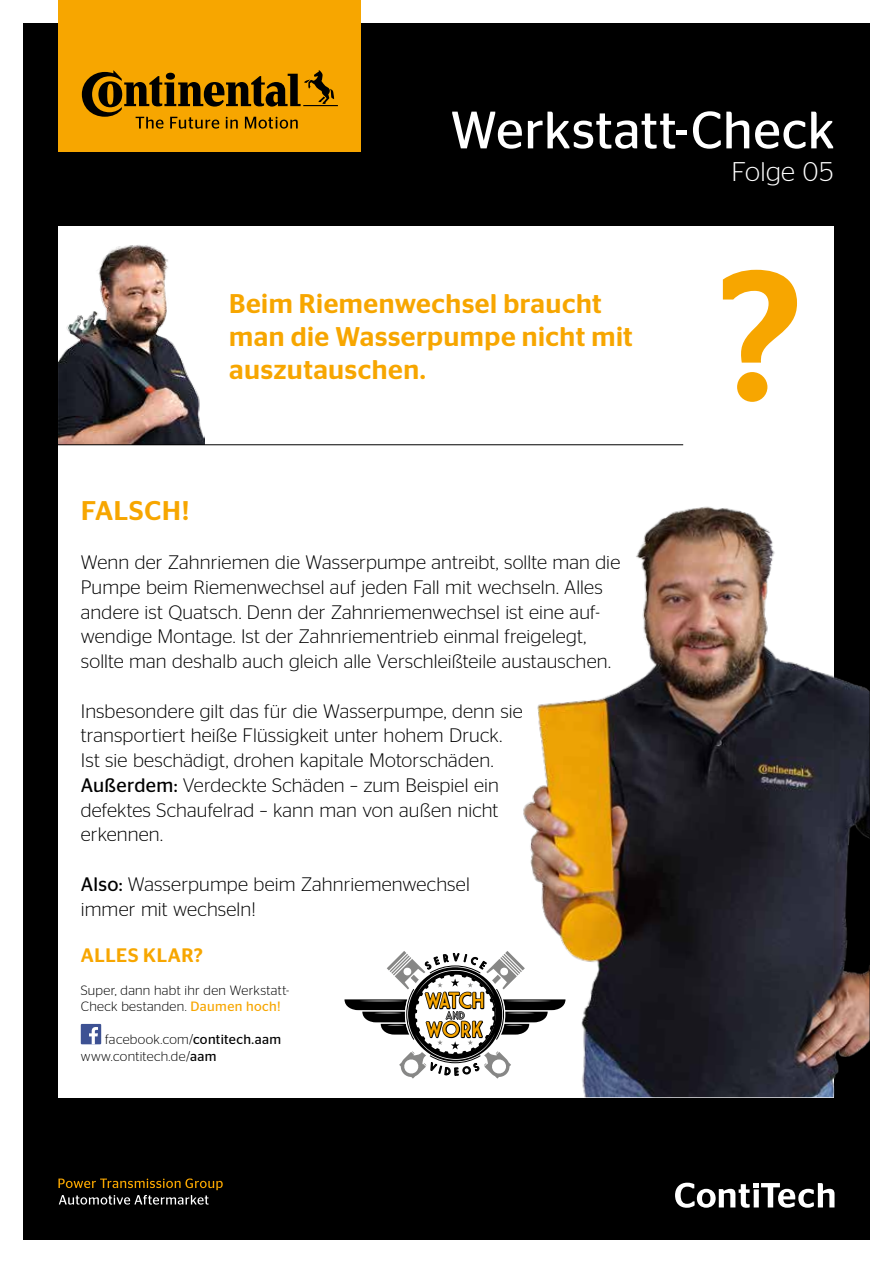
<style>
.page{position:relative;width:893px;height:1263px;background:#fff}
.page>*{position:absolute;margin:0;border:0;box-sizing:border-box;transform-origin:0 0}
.t1{font:500 184.95px "Continental Stag Sans";color:#f7a600}
.t2{font:52.5px "Continental Stag Sans";letter-spacing:.01em;color:#fff}
.t3{font:500 27px/33px "Continental Stag Sans";letter-spacing:.02em;color:#f7a600}
.t4{font:300 27px "Continental Stag Sans";letter-spacing:.01em;color:#fff}
.t5{font:21.6px/29px "Market Deco";letter-spacing:-.055em;color:#f7a600}
.t6{font:300 19.5px/24.8px "Continental Stag Sans";letter-spacing:.01em;color:#000}
.t7{font:500 19.5px "Continental Stag Sans";letter-spacing:.025em;color:#f7a600}
.t8{font:300 13.5px/16.5px "Continental Stag Sans";letter-spacing:.025em;color:#000}
.t9{font:10.2px "Market Deco";color:#878786}
.s1{font-weight:400}
.s2{font-weight:400;color:#f7a600}
</style>
<div class="page">
<div style="left:23px;top:23px;width:847px;height:1216px;background:#000"></div>
<div style="left:59px;top:226px;width:775px;height:871px;background:#fff"></div>
<svg style="left:675px;top:1183px;width:159px;height:25px"></svg>
<svg style="left:58px;top:1178px;width:165px;height:26px"></svg>
<img style="left:389px;top:444px;width:481px;height:653px">
<img style="left:59px;top:245px;width:146px;height:199px">
<hr style="left:23px;top:444px;width:660px;height:1px;background:#000">
<div style="left:81px;top:1024px;width:20px;height:20px;background:#3d5193"></div>
<svg style="left:89px;top:1027px;width:9px;height:17px"></svg>
<div style="left:58px;top:0;width:303px;height:152px;background:#f7a600"></div>
<svg style="left:82px;top:70px;width:256px;height:59px"></svg>
<svg style="left:344px;top:951px;width:221px;height:127px"></svg>
<h2 class="t2" style="left:450px;top:100px;width:386px">Werkstatt-Check</h2>
<h3 class="t4" style="left:732px;top:157px;width:105px">Folge 05</h3>
<h3 class="t3" style="left:229px;top:287px;width:405px">Beim Riemenwechsel braucht man die Wasserpumpe nicht mit auszutauschen.</h3>
<h3 class="t3" style="left:81px;top:494px;width:110px">FALSCH!</h3>
<p class="t6" style="left:81px;top:550px;width:541px">Wenn der Zahnriemen die Wasserpumpe antreibt, sollte man die Pumpe beim Riemenwechsel auf jeden Fall mit wechseln. Alles andere ist Quatsch. Denn der Zahnriemenwechsel ist eine auf&shy;wendige Montage. Ist der Zahnriementrieb einmal freigelegt, sollte man deshalb auch gleich alle Verschleißteile austauschen.</p>
<p class="t6" style="left:81px;top:698px;width:443px">Insbesondere gilt das für die Wasserpumpe, denn sie transportiert heiße Flüssigkeit unter hohem Druck.<br>Ist sie beschädigt, drohen kapitale Motorschäden.<br><span class="s1">Außerdem:</span> Verdeckte Schäden – zum Beispiel ein defektes Schaufelrad – kann man von außen nicht erkennen.</p>
<p class="t6" style="left:81px;top:871px;width:391px"><span class="s1">Also:</span> Wasserpumpe beim Zahnriemenwechsel immer mit wechseln!</p>
<p class="t7" style="left:81px;top:944px;width:123px">ALLES KLAR?</p>
<p class="t8" style="left:81px;top:982px;width:210px">Super, dann habt ihr den Werkstatt-<br>Check bestanden. <span class="s2">Daumen hoch!</span></p>
<p class="t8" style="left:81px;top:1031px;width:202px;text-indent:24px">facebook.com/<span class="s1">contitech.aam </span>www.contitech.de/<span class="s1">aam</span></p>
<p class="t5" style="left:424px;top:986px;width:62px">WATCH<br>WORK</p>
<p class="t9" style="left:445px;top:1010px;width:21px">and</p>
<h1 class="t1" style="left:719px;top:230px;width:85px">?</h1>
</div>
